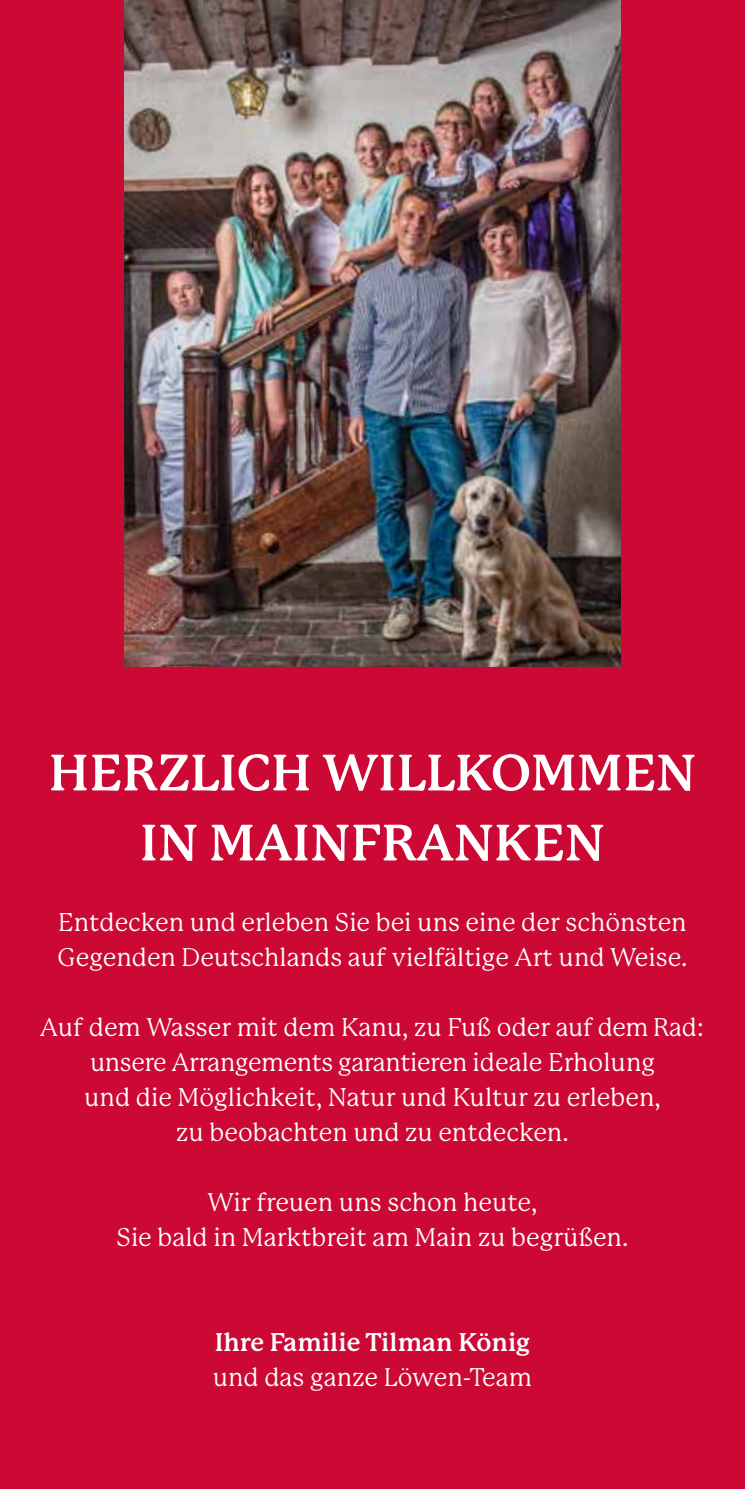
<style>
.page{position:relative;width:745px;height:1489px;background:#fff}
.page>*{position:absolute;margin:0;border:0;box-sizing:border-box;transform-origin:0 0}
.t1{font:700 50px/70px "P22 Mackinac Pro";color:#fff;text-align:center}
.t2{font:25px/35px "P22 Mackinac Pro";color:#fff;text-align:center}
.t3{font:700 25px "P22 Mackinac Pro";color:#fff}
</style>
<div class="page">
<div style="left:0;top:0;width:744px;height:1488px;background:#cc0935"></div>
<img style="left:124px;top:0;width:496px;height:666px">
<img style="left:744px;top:0;width:1px;height:475px">
<h1 class="t1" style="left:49px;top:738px;width:648px">HERZLICH WILLKOMMEN<br>IN MAINFRANKEN</h1>
<p class="t2" style="left:57px;top:904px;width:631px;text-align:left">Entdecken und erleben Sie bei uns eine der schönsten<br>Gegenden Deutschlands auf vielfältige Art und Weise.</p>
<p class="t2" style="left:40px;top:1009px;width:666px">Auf dem Wasser mit dem Kanu, zu Fuß oder auf dem Rad: unsere Arrangements garantieren ideale Erholung<br>und die Möglichkeit, Natur und Kultur zu erleben,<br>zu beobachten und zu entdecken.</p>
<p class="t2" style="left:116px;top:1184px;width:513px">Wir freuen uns schon heute,<br>Sie bald in Marktbreit am Main zu begrüßen.</p>
<p class="t3" style="left:215px;top:1327px;width:317px">Ihre Familie Tilman König</p>
<p class="t2" style="left:212px;top:1359px;width:321px">und das ganze Löwen-Team</p>
</div>
